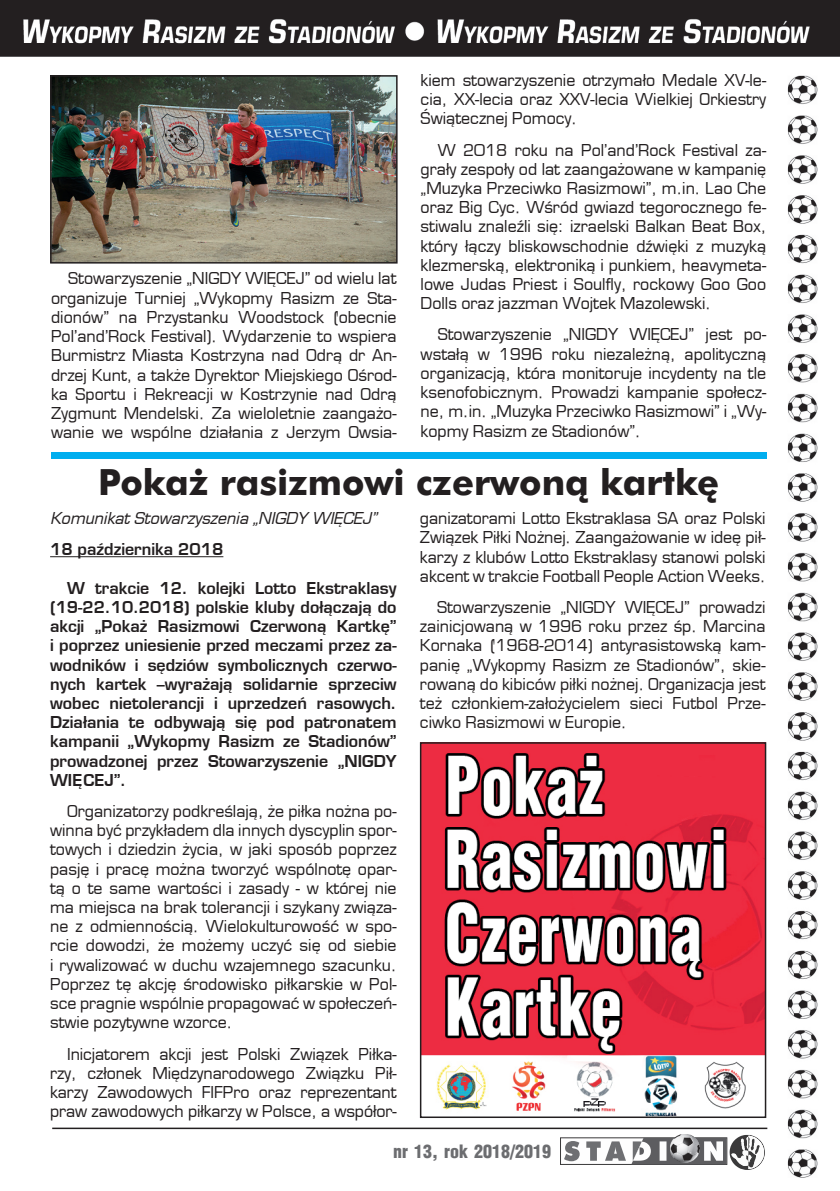
<style>
.page{position:relative;width:840px;height:1191px;background:#fff}
.page>*{position:absolute;margin:0;border:0;box-sizing:border-box;transform-origin:0 0}
.t1{font:700 36px "Futura EU";color:#231f20}
.t2{font:900 18px "Switzerland Cond";color:#6c6d70}
.t3{font:16px/19.2px "Euromode";color:#231f20;text-align:justify}
.t4{font:700 16px/19.2px "Euromode";color:#231f20;text-align:justify}
.t5{font:italic 16px "Euromode";color:#231f20}
</style>
<div class="page">
<img style="left:0;top:0;width:839px;height:57px">
<hr style="left:52px;top:1127px;width:714px;height:2px;background:#231f20">
<img style="left:787px;top:75px;width:30px;height:1102px">
<svg style="left:563px;top:1135px;width:202px;height:35px"></svg>
<img style="left:670px;top:1134px;width:28px;height:29px">
<img style="left:53px;top:78px;width:341px;height:182px">
<div style="left:50px;top:75px;width:347px;height:188px;border:2px solid #231f20"></div>
<div style="left:51px;top:452px;width:714px;height:6px;background:#00aeef"></div>
<hr style="left:50px;top:556px;width:173px;height:1px;background:#231f20">
<img style="left:422px;top:745px;width:340px;height:370px">
<div style="left:419px;top:742px;width:346px;height:376px;border:2px solid #231f20"></div>
<p class="t3" style="left:51px;top:269px;width:347px;text-indent:17px">Stowarzyszenie „NIGDY WIĘCEJ” od wielu lat organizuje Turniej „Wykopmy Rasizm ze Sta&shy;dionów” na Przystanku Woodstock (obecnie Pol’and’Rock Festival). Wydarzenie to wspiera Burmistrz Miasta Kostrzyna nad Odrą dr An&shy;drzej Kunt, a także Dyrektor Miejskiego Ośrod&shy;ka Sportu i Rekreacji w Kostrzynie nad Odrą Zygmunt Mendelski. Za wieloletnie zaangażo&shy;wanie we wspólne działania z Jerzym Owsia-</p>
<p class="t3" style="left:420px;top:71px;width:347px">kiem stowarzyszenie otrzymało Medale XV-le&shy;cia, XX-lecia oraz XXV-lecia Wielkiej Orkiestry Świątecznej Pomocy.</p>
<p class="t3" style="left:420px;top:140px;width:347px;text-indent:17px">W 2018 roku na Pol’and’Rock Festival za&shy;grały zespoły od lat zaangażowane w kampanię „Muzyka Przeciwko Rasizmowi”, m.in. Lao Che oraz Big Cyc. Wśród gwiazd tegorocznego fe&shy;stiwalu znaleźli się: izraelski Balkan Beat Box, który łączy bliskowschodnie dźwięki z muzyką klezmerską, elektroniką i punkiem, heavymeta&shy;lowe Judas Priest i Soulfly, rockowy Goo Goo Dolls oraz jazzman Wojtek Mazolewski.</p>
<p class="t3" style="left:420px;top:325px;width:347px;text-indent:17px">Stowarzyszenie „NIGDY WIĘCEJ” jest po&shy;wstałą w 1996 roku niezależną, apolityczną organizacją, która monitoruje incydenty na tle ksenofobicznym. Prowadzi kampanie społecz&shy;ne, m.in. „Muzyka Przeciwko Rasizmowi” i „Wy&shy;kopmy Rasizm ze Stadionów”.</p>
<h1 class="t1" style="left:98px;top:459px;width:622px">Pokaż rasizmowi czerwoną kartkę</h1>
<p class="t3" style="left:420px;top:508px;width:347px">ganizatorami Lotto Ekstraklasa SA oraz Polski Związek Piłki Nożnej. Zaangażowanie w ideę pił&shy;karzy z klubów Lotto Ekstraklasy stanowi polski akcent w trakcie Football People Action Weeks.</p>
<p class="t3" style="left:420px;top:597px;width:347px;text-indent:17px">Stowarzyszenie „NIGDY WIĘCEJ” prowadzi zainicjowaną w 1996 roku przez śp. Marcina Kornaka (1968-2014) antyrasistowską kam&shy;panię „Wykopmy Rasizm ze Stadionów”, skie&shy;rowaną do kibiców piłki nożnej. Organizacja jest też członkiem-założycielem sieci Futbol Prze&shy;ciwko Rasizmowi w Europie.</p>
<p class="t5" style="left:50px;top:509px;width:328px">Komunikat Stowarzyszenia „NIGDY WIĘCEJ”</p>
<p class="t4" style="left:50px;top:540px;width:175px">18 października 2018</p>
<p class="t4" style="left:50px;top:578px;width:348px;text-indent:17px">W trakcie 12. kolejki Lotto Ekstraklasy (19-22.10.2018) polskie kluby dołączają do akcji „Pokaż Rasizmowi Czerwoną Kartkę” i poprzez uniesienie przed meczami przez za&shy;wodników i sędziów symbolicznych czerwo&shy;nych kartek –wyrażają solidarnie sprzeciw wobec nietolerancji i uprzedzeń rasowych.<br>Działania te odbywają się pod patronatem kampanii „Wykopmy Rasizm ze Stadionów” prowadzonej przez Stowarzyszenie „NIGDY WIĘCEJ”.</p>
<p class="t3" style="left:50px;top:801px;width:348px;text-indent:17px">Organizatorzy podkreślają, że piłka nożna po&shy;winna być przykładem dla innych dyscyplin spor&shy;towych i dziedzin życia, w jaki sposób poprzez pasję i pracę można tworzyć wspólnotę opar&shy;tą o te same wartości i zasady - w której nie ma miejsca na brak tolerancji i szykany związa&shy;ne z odmiennością. Wielokulturowość w spo&shy;rcie dowodzi, że możemy uczyć się od siebie i rywalizować w duchu wzajemnego szacunku.<br>Poprzez tę akcję środowisko piłkarskie w Pol&shy;sce pragnie wspólnie propagować w społeczeń&shy;stwie pozytywne wzorce.</p>
<p class="t3" style="left:50px;top:1044px;width:348px;text-indent:17px">Inicjatorem akcji jest Polski Związek Piłka&shy;rzy, członek Międzynarodowego Związku Pił&shy;karzy Zawodowych FIFPro oraz reprezentant praw zawodowych piłkarzy w Polsce, a współor-</p>
<p class="t2" style="left:393px;top:1139px;width:159px">nr 13, rok 2018/2019</p>
</div>
